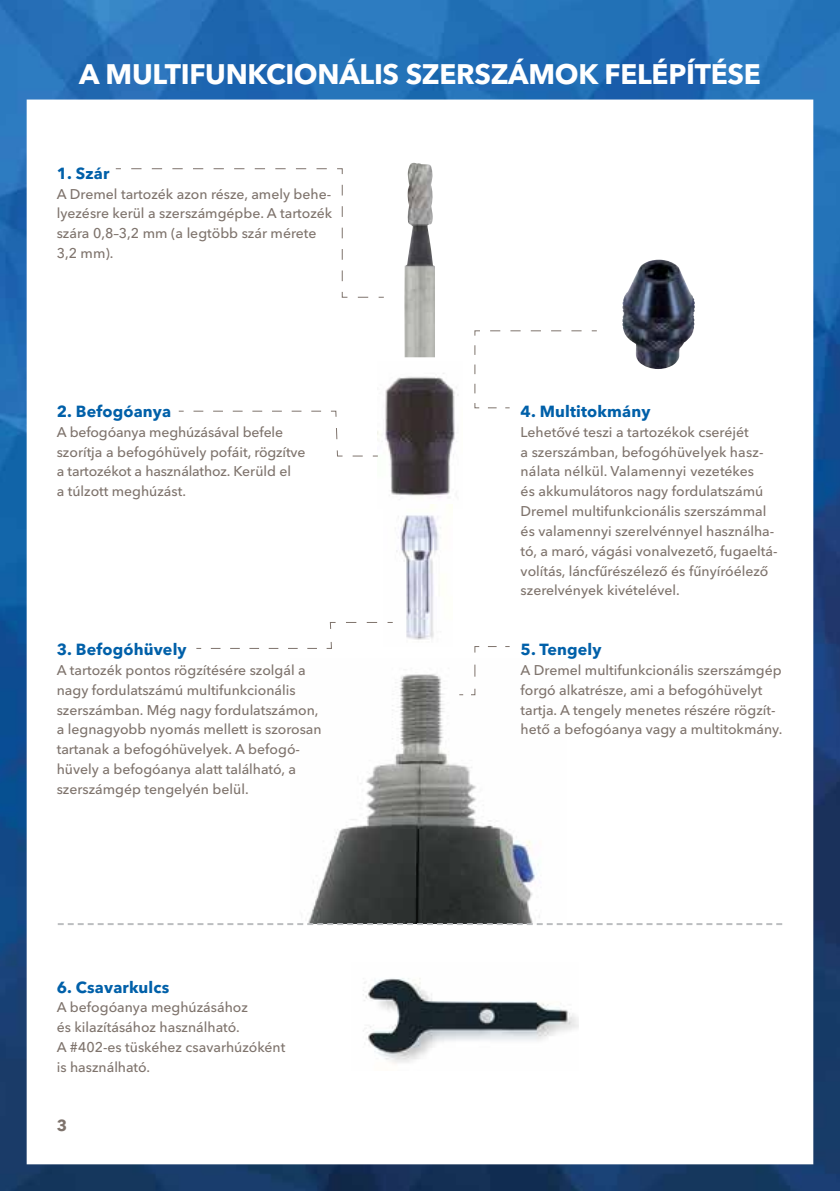
<style>
.page{position:relative;width:840px;height:1191px;background:#fff}
.page>*{position:absolute;margin:0;border:0;box-sizing:border-box;transform-origin:0 0}
.t1{font:700 28px "Avenir Next LT Pro";letter-spacing:-.01em;color:#fff}
.t2{font:700 16px "Avenir Next LT Pro";letter-spacing:.01em;color:#0060a9}
.t3{font:700 16px "Avenir Next LT Pro";color:#7e736c}
.t4{font:500 14px/19.8px "Avenir Next LT Pro";color:#7e736c}
</style>
<div class="page">
<img style="left:0;top:0;width:839px;height:1191px">
<img style="left:290px;top:659px;width:275px;height:264px">
<img style="left:377px;top:361px;width:85px;height:147px">
<img style="left:383px;top:504px;width:69px;height:142px">
<svg style="left:58px;top:923px;width:723px;height:2px"></svg>
<svg style="left:115px;top:168px;width:269px;height:130px"></svg>
<svg style="left:458px;top:645px;width:52px;height:50px"></svg>
<svg style="left:473px;top:330px;width:124px;height:79px"></svg>
<svg style="left:178px;top:410px;width:200px;height:47px"></svg>
<svg style="left:195px;top:621px;width:198px;height:28px"></svg>
<img style="left:622px;top:260px;width:72px;height:109px">
<img style="left:352px;top:963px;width:226px;height:107px">
<img style="left:404px;top:163px;width:31px;height:194px">
<h1 class="t1" style="left:79px;top:57px;width:682px">A MULTIFUNKCIONÁLIS SZERSZÁMOK FELÉPÍTÉSE</h1>
<p class="t2" style="left:57px;top:163px;width:54px">1. Szár</p>
<p class="t4" style="left:57px;top:184px;width:277px">A Dremel tartozék azon része, amely behe&shy;lyezésre kerül a szerszámgépbe. A tartozék szára 0,8–3,2 mm (a legtöbb szár mérete 3,2 mm).</p>
<p class="t2" style="left:57px;top:401px;width:116px">2. Befogóanya</p>
<p class="t4" style="left:57px;top:422px;width:250px">A befogóanya meghúzásával befele szorítja a befogóhüvely pofáit, rögzítve a tartozékot a használathoz. Kerüld el<br>a túlzott meghúzást.</p>
<p class="t2" style="left:57px;top:639px;width:131px">3. Befogóhüvely</p>
<p class="t4" style="left:57px;top:660px;width:266px">A tartozék pontos rögzítésére szolgál a nagy fordulatszámú multifunkcionális szerszámban. Még nagy fordulatszámon, a legnagyobb nyomás mellett is szorosan tartanak a befogóhüvelyek. A befogó&shy;hüvely a befogóanya alatt található, a szerszámgép tengelyén belül.</p>
<p class="t2" style="left:57px;top:977px;width:114px">6. Csavarkulcs</p>
<p class="t4" style="left:57px;top:997px;width:230px">A befogóanya meghúzásához<br>és kilazításához használható.<br>A #402-es tüskéhez csavarhúzóként is használható.</p>
<p class="t3" style="left:57px;top:1116px;width:12px">3</p>
<p class="t2" style="left:520px;top:401px;width:131px">4. Multitokmány</p>
<p class="t4" style="left:520px;top:422px;width:258px">Lehetővé teszi a tartozékok cseréjét<br>a szerszámban, befogóhüvelyek hasz&shy;nálata nélkül. Valamennyi vezetékes<br>és akkumulátoros nagy fordulatszámú Dremel multifunkcionális szerszámmal és valamennyi szerelvénnyel használha&shy;tó, a maró, vágási vonalvezető, fugaeltá&shy;volítás, láncfűrészélező és fűnyíróélező szerelvények kivételével.</p>
<p class="t2" style="left:520px;top:639px;width:82px">5. Tengely</p>
<p class="t4" style="left:520px;top:660px;width:263px">A Dremel multifunkcionális szerszámgép forgó alkatrésze, ami a befogóhüvelyt tartja. A tengely menetes részére rögzít&shy;hető a befogóanya vagy a multitokmány.</p>
</div>
